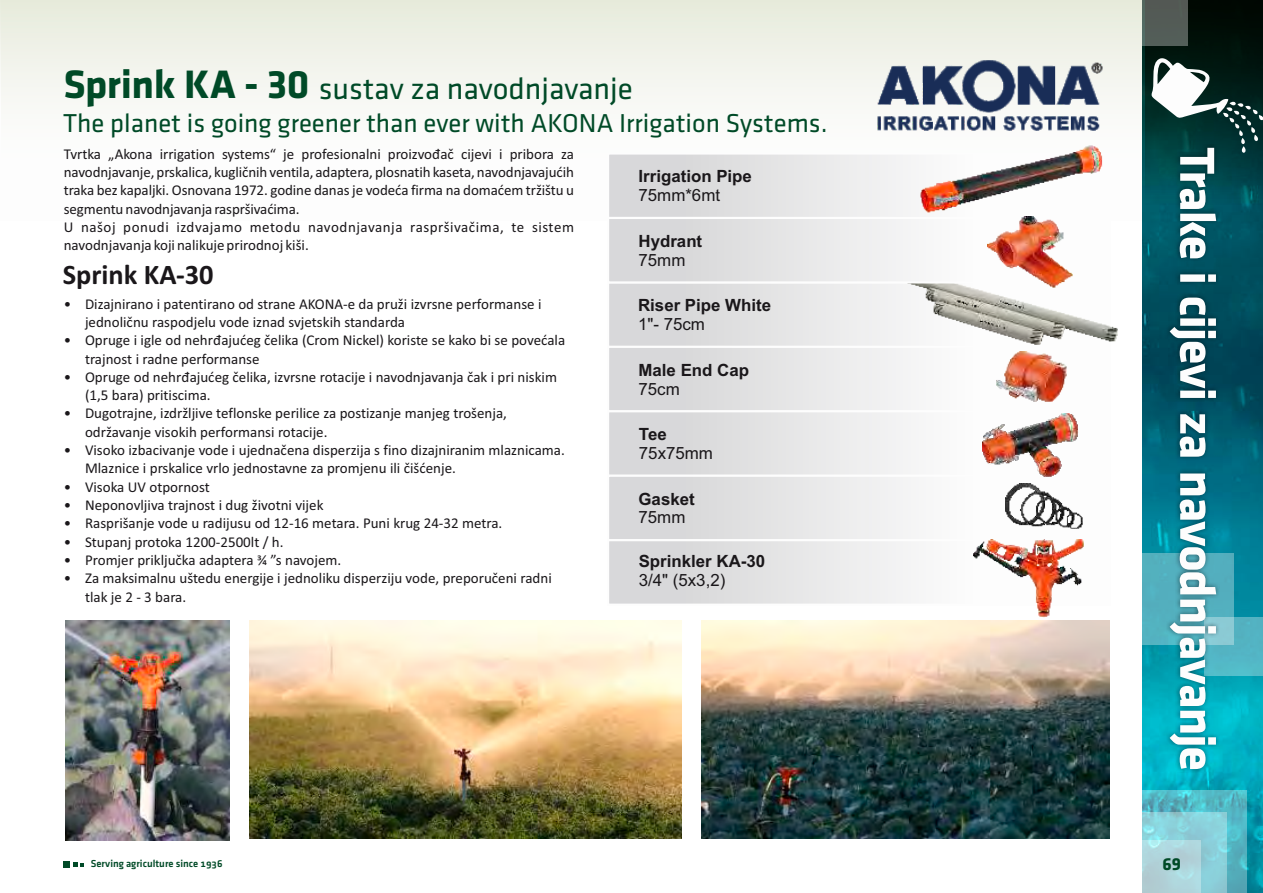
<style>
.page{position:relative;width:1263px;height:893px;background:#fff}
.page>*{position:absolute;margin:0;border:0;box-sizing:border-box;transform-origin:0 0}
.t1{font:700 51px "Klavika CH";letter-spacing:-.025em;color:#fdfdfd}
.t2{font:700 41.1px "Klavika CH";letter-spacing:-.01em;color:#004a27}
.t3{font:31.2px "Klavika CH";color:#004a27}
.t4{font:700 28.35px "Calibri";color:#1a171a}
.t5{font:26.85px "Klavika CH";color:#004a27}
.t6{font:700 18px "Klavika CH";color:#004a27}
.t7{font:700 16.8px "Arial";color:#1a171a}
.t8{font:16.8px "Arial";color:#1a171a}
.t9{font:15px/18.3px "Calibri";color:#1a171a}
.t10{font:500 10.5px "Klavika CH";color:#004a27}
</style>
<div class="page">
<div style="left:0;top:0;width:1263px;height:221px;background:linear-gradient(to bottom,#eaede0,#fff)"></div>
<svg style="left:0;top:0;width:1px;height:157px"></svg>
<div style="left:608px;top:282px;width:502px;height:65px;background:linear-gradient(to bottom,#e1e1e2,#e1e1e2)"></div>
<div style="left:607px;top:281px;width:504px;height:67px;border:2px solid #fdfdfd"></div>
<div style="left:608px;top:347px;width:502px;height:64px;background:linear-gradient(to right,#d5d5d7,#fff)"></div>
<div style="left:607px;top:346px;width:504px;height:66px;border:2px solid #fdfdfd"></div>
<svg style="left:610px;top:413px;width:301px;height:61px"></svg>
<div style="left:607px;top:410px;width:504px;height:67px;border:2px solid #fdfdfd"></div>
<div style="left:608px;top:476px;width:502px;height:64px;background:linear-gradient(to right,#d5d5d6,#fff)"></div>
<div style="left:607px;top:475px;width:504px;height:66px;border:2px solid #fdfdfd"></div>
<svg style="left:610px;top:542px;width:364px;height:61px"></svg>
<div style="left:607px;top:539px;width:504px;height:67px;border:2px solid #fdfdfd"></div>
<img style="left:1142px;top:274px;width:121px;height:619px">
<svg style="left:1142px;top:0;width:121px;height:274px;background:#00383d"></svg>
<div style="left:1142px;top:553px;width:91px;height:91px;background:#53b0be"></div>
<div style="left:1204px;top:617px;width:59px;height:59px;background:#fdfdfd;opacity:.33"></div>
<div style="left:1142px;top:790px;width:105px;height:103px;background:#fdfdfd;opacity:.33"></div>
<div style="left:1142px;top:0;width:46px;height:46px;background:#535c56"></div>
<div style="left:1142px;top:812px;width:85px;height:81px;background:#fdfdfd;opacity:.33"></div>
<div style="left:1142px;top:841px;width:59px;height:52px;background:#b0d4db"></div>
<svg style="left:1150px;top:56px;width:113px;height:97px"></svg>
<img style="left:1166px;top:144px;width:54px;height:628px">
<svg style="left:64px;top:861px;width:20px;height:6px"></svg>
<img style="left:65px;top:621px;width:164px;height:220px">
<img style="left:249px;top:621px;width:433px;height:217px">
<img style="left:702px;top:621px;width:408px;height:217px">
<img style="left:877px;top:283px;width:241px;height:63px">
<img style="left:997px;top:352px;width:70px;height:51px">
<img style="left:982px;top:413px;width:96px;height:64px">
<img style="left:974px;top:540px;width:110px;height:77px">
<img style="left:1005px;top:484px;width:79px;height:45px">
<svg style="left:610px;top:155px;width:301px;height:61px"></svg>
<div style="left:607px;top:152px;width:504px;height:67px;border:2px solid #fdfdfd"></div>
<svg style="left:610px;top:220px;width:301px;height:60px"></svg>
<div style="left:607px;top:217px;width:504px;height:66px;border:2px solid #fdfdfd"></div>
<img style="left:874px;top:60px;width:232px;height:70px">
<img style="left:911px;top:137px;width:197px;height:84px">
<img style="left:987px;top:217px;width:87px;height:71px">
<h2 class="t2" style="left:63px;top:68px;width:248px">Sprink KA - 30</h2>
<h3 class="t3" style="left:319px;top:76px;width:316px">sustav za navodnjavanje</h3>
<h3 class="t5" style="left:63px;top:112px;width:766px">The planet is going greener than ever with AKONA Irrigation Systems.</h3>
<p class="t9" style="left:64px;top:146px;width:512px">Tvrtka „Akona irrigation systems“ je profesionalni proizvođač cijevi i pribora za navodnjavanje, prskalica, kugličnih ventila, adaptera, plosnatih kaseta, navodnjavajućih traka bez kapaljki. Osnovana 1972. godine danas je vodeća firma na domaćem tržištu u segmentu navodnjavanja raspršivaćima.<br>U našoj ponudi izdvajamo metodu navodnjavanja raspršivačima, te sistem navodnjavanja koji nalikuje prirodnoj kiši.</p>
<h3 class="t4" style="left:63px;top:263px;width:152px">Sprink KA-30</h3>
<p class="t9" style="left:85px;top:296px;width:458px;text-indent:-21px">• Dizajnirano i patentirano od strane AKONA-e da pruži izvrsne performanse i jednoličnu raspodjelu vode iznad svjetskih standarda</p>
<p class="t9" style="left:85px;top:332px;width:482px;text-indent:-21px">• Opruge i igle od nehrđajućeg čelika (Crom Nickel) koriste se kako bi se povećala trajnost i radne performanse</p>
<p class="t9" style="left:85px;top:369px;width:473px;text-indent:-21px">• Opruge od nehrđajućeg čelika, izvrsne rotacije i navodnjavanja čak i pri niskim (1,5 bara) pritiscima.</p>
<p class="t9" style="left:85px;top:406px;width:423px;text-indent:-21px">• Dugotrajne, izdržljive teflonske perilice za postizanje manjeg trošenja, održavanje visokih performansi rotacije.</p>
<p class="t9" style="left:85px;top:442px;width:481px;text-indent:-21px">• Visoko izbacivanje vode i ujednačena disperzija s fino dizajniranim mlaznicama.<br>Mlaznice i prskalice vrlo jednostavne za promjenu ili čišćenje.</p>
<p class="t9" style="left:64px;top:479px;width:148px">• Visoka UV otpornost</p>
<p class="t9" style="left:64px;top:497px;width:261px">• Neponovljiva trajnost i dug životni vijek</p>
<p class="t9" style="left:64px;top:515px;width:440px">• Rasprišanje vode u radijusu od 12-16 metara. Puni krug 24-32 metra.</p>
<p class="t9" style="left:64px;top:534px;width:221px">• Stupanj protoka 1200-2500lt / h.</p>
<p class="t9" style="left:64px;top:552px;width:279px">• Promjer priključka adaptera ¾ ”s navojem.</p>
<p class="t9" style="left:85px;top:570px;width:468px;text-indent:-21px">• Za maksimalnu uštedu energije i jednoliku disperziju vode, preporučeni radni tlak je 2 - 3 bara.</p>
<p class="t7" style="left:638px;top:170px;width:115px">Irrigation Pipe</p>
<p class="t8" style="left:638px;top:189px;width:83px">75mm*6mt</p>
<p class="t7" style="left:638px;top:234px;width:65px">Hydrant</p>
<p class="t8" style="left:638px;top:253px;width:48px">75mm</p>
<p class="t7" style="left:638px;top:299px;width:135px">Riser Pipe White</p>
<p class="t8" style="left:638px;top:318px;width:68px">1"- 75cm</p>
<p class="t7" style="left:638px;top:363px;width:112px">Male End Cap</p>
<p class="t8" style="left:638px;top:382px;width:43px">75cm</p>
<p class="t7" style="left:639px;top:428px;width:29px">Tee</p>
<p class="t8" style="left:639px;top:447px;width:76px">75x75mm</p>
<p class="t7" style="left:638px;top:492px;width:58px">Gasket</p>
<p class="t8" style="left:638px;top:511px;width:48px">75mm</p>
<p class="t7" style="left:639px;top:555px;width:128px">Sprinkler KA-30</p>
<p class="t8" style="left:639px;top:574px;width:88px">3/4" (5x3,2)</p>
<p class="t10" style="left:91px;top:859px;width:109px">Serving agriculture since</p>
<h1 class="t1" style="left:1218px;top:147px;width:625px;rotate:90deg">Trake i cijevi za navodnjavanje</h1>
<p class="t6" style="left:1162px;top:857px;width:20px">69</p>
</div>
